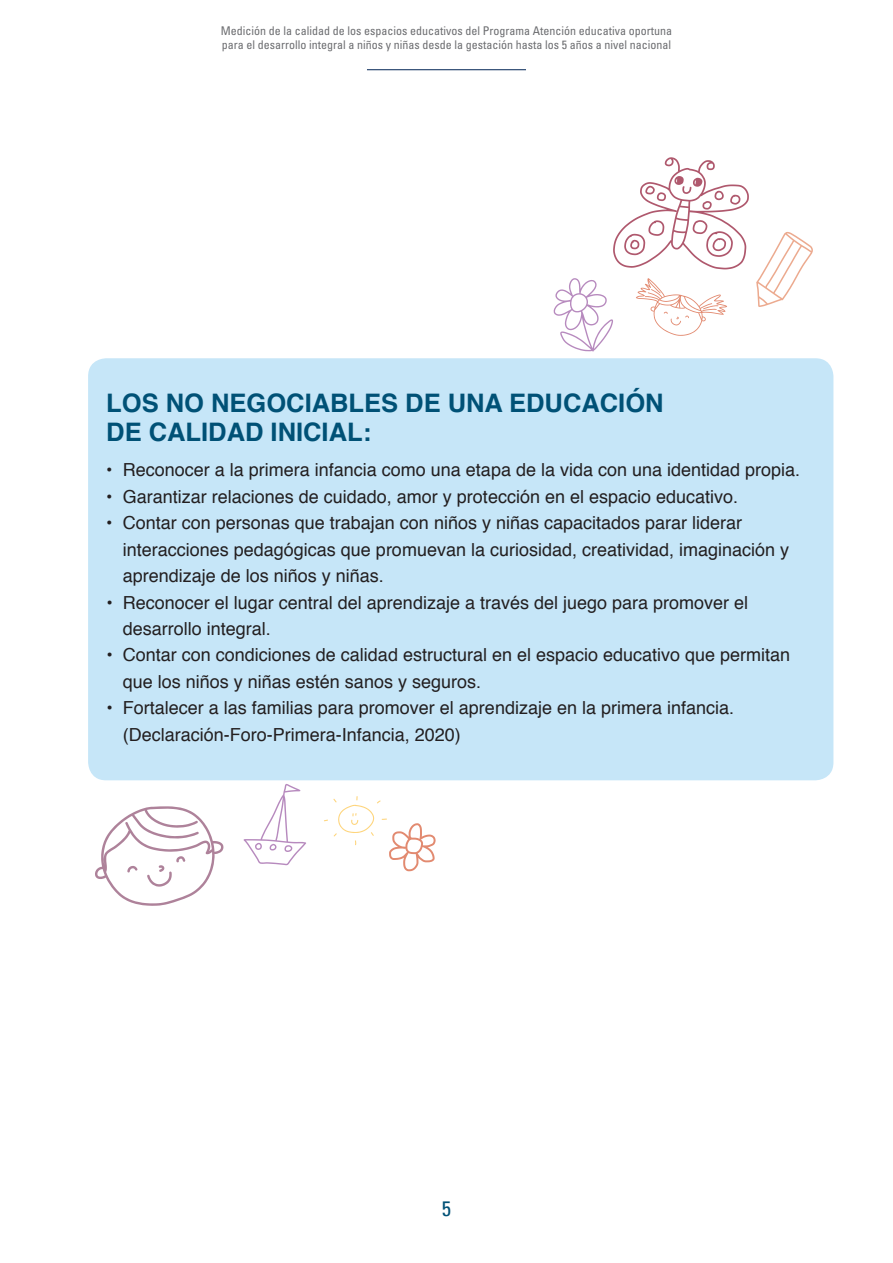
<style>
.page{position:relative;width:893px;height:1263px;background:#fff}
.page>*{position:absolute;margin:0;border:0;box-sizing:border-box;transform-origin:0 0}
.t1{font:700 25.5px "Helvetica";color:#005176}
.t2{font:condensed 21px "Univers";color:#005176}
.t3{font:18px/26.4px "Helvetica";color:#231f20}
.t4{font:condensed 12px/14.4px "Univers";color:#6c6d70}
</style>
<div class="page">
<hr style="left:367px;top:69px;width:159px;height:1px;background:#002454">
<div style="left:88px;top:358px;width:745px;height:422px;background:#c6e6f8;border-radius:18px"></div>
<svg style="left:613px;top:157px;width:136px;height:112px"></svg>
<svg style="left:756px;top:232px;width:57px;height:75px"></svg>
<svg style="left:553px;top:278px;width:60px;height:74px"></svg>
<svg style="left:636px;top:278px;width:91px;height:58px"></svg>
<svg style="left:243px;top:784px;width:63px;height:81px"></svg>
<svg style="left:324px;top:796px;width:112px;height:75px"></svg>
<svg style="left:95px;top:806px;width:129px;height:100px"></svg>
<p class="t4" style="left:221px;top:23px;width:453px">Medición de la calidad de los espacios educativos del Programa Atención educativa oportuna para el desarrollo integral a niños y niñas desde la gestación hasta los 5 años a nivel nacional</p>
<h1 class="t1" style="left:106px;top:382px;width:124px">LOS NO NEG</h1>
<h1 class="t1" style="left:266px;top:382px;width:99px">OCIABLES</h1>
<h1 class="t1" style="left:405px;top:382px;width:256px">DE UNA EDUCACIÓN</h1>
<h1 class="t1" style="left:106px;top:412px;width:177px">DE CALIDAD INICI</h1>
<h1 class="t1" style="left:329px;top:412px;width:44px">AL:</h1>
<p class="t3" style="left:106px;top:457px;width:695px">• Reconocer a la primera infancia como una etapa de la vida con una identidad propia.</p>
<p class="t3" style="left:106px;top:484px;width:633px">• Garantizar relaciones de cuidado, amor y protección en el espacio educativo.</p>
<p class="t3" style="left:123px;top:510px;width:668px;text-indent:-17px">• Contar con personas que trabajan con niños y niñas capacitados parar liderar interacciones pedagógicas que promuevan la curiosidad, creatividad, imaginación y aprendizaje de los niños y niñas.</p>
<p class="t3" style="left:123px;top:589px;width:627px;text-indent:-17px">• Reconocer el lugar central del aprendizaje a través del juego para promover el desarrollo integral.</p>
<p class="t3" style="left:123px;top:642px;width:669px;text-indent:-17px">• Contar con condiciones de calidad estructural en el espacio educativo que permitan que los niños y niñas estén sanos y seguros.</p>
<p class="t3" style="left:123px;top:695px;width:613px;text-indent:-17px">• Fortalecer a las familias para promover el aprendizaje en la primera infancia. (Declaración-Foro-Primera-Infancia, 2020)</p>
<p class="t2" style="left:442px;top:1195px;width:11px">5</p>
</div>
